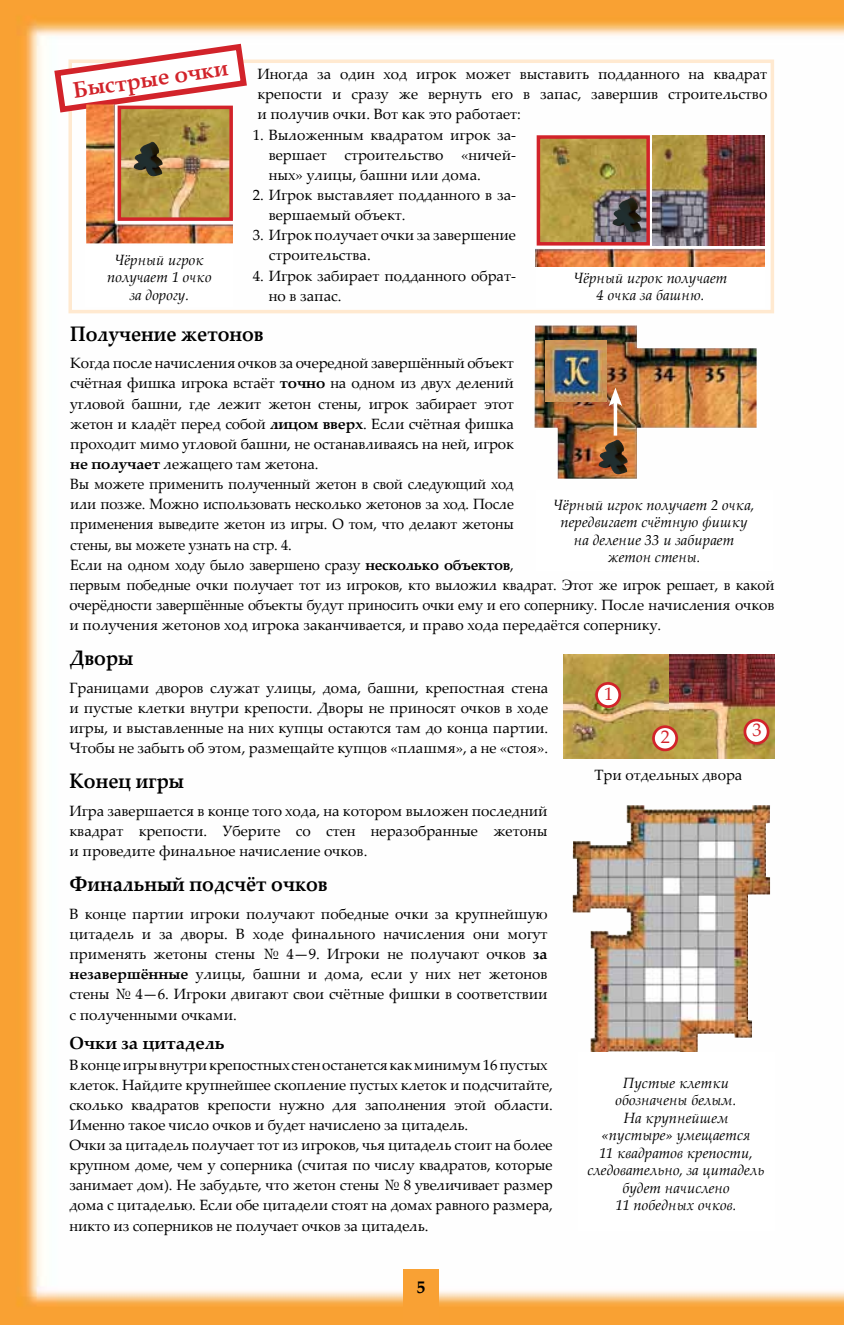
<style>
.page{position:relative;width:844px;height:1325px;background:#fff}
.page>*{position:absolute;margin:0;border:0;box-sizing:border-box;transform-origin:0 0}
.t1{font:700 22.75px "Palatino Linotype";color:#d2232a;scale:.95 1}
.t2{font:700 21px "Palatino Linotype";color:#000;scale:.9 1}
.t3{font:18.38px "Palatino Linotype";color:#d2232a}
.t4{font:700 17.5px "Palatino Linotype";color:#000}
.t5{font:14.88px/20.1px "Palatino Linotype";letter-spacing:-.01em;color:#000;text-align:justify}
.t6{font:italic 14.88px/17.5px "Palatino Linotype";color:#000;text-align:center}
.s1{font-weight:700}
</style>
<div class="page">
<img style="left:0;top:0;width:843px;height:1324px">
<div style="left:403px;top:1269px;width:35px;height:55px;background:#f9a134"></div>
<div style="left:536px;top:490px;width:236px;height:81px;background:#fff"></div>
<img style="left:563px;top:654px;width:211px;height:105px">
<div style="left:596px;top:683px;width:23px;height:23px;background:#fff;border-radius:50%"></div>
<div style="left:595px;top:682px;width:26px;height:26px;border:3px solid #d2232a;border-radius:50%"></div>
<div style="left:653px;top:726px;width:23px;height:24px;background:#fff;border-radius:50%"></div>
<div style="left:652px;top:725px;width:26px;height:26px;border:3px solid #d2232a;border-radius:50%"></div>
<div style="left:744px;top:720px;width:23px;height:23px;background:#fff;border-radius:50%"></div>
<div style="left:743px;top:718px;width:26px;height:26px;border:3px solid #d2232a;border-radius:50%"></div>
<img style="left:572px;top:805px;width:197px;height:250px">
<div style="left:577px;top:1052px;width:197px;height:179px;background:#fff"></div>
<img style="left:534px;top:325px;width:222px;height:153px">
<img style="left:545px;top:341px;width:61px;height:61px">
<svg style="left:613px;top:406px;width:4px;height:29px"></svg>
<svg style="left:608px;top:387px;width:14px;height:19px"></svg>
<img style="left:598px;top:440px;width:30px;height:36px">
<div style="left:68px;top:60px;width:706px;height:253px;border:4px solid #ffe9d0"></div>
<svg style="left:51px;top:41px;width:199px;height:75px"></svg>
<div style="left:536px;top:264px;width:228px;height:44px;background:#fff"></div>
<img style="left:536px;top:248px;width:228px;height:18px">
<img style="left:541px;top:140px;width:103px;height:100px">
<div style="left:536px;top:135px;width:113px;height:110px;border:4px solid #d2232a"></div>
<img style="left:652px;top:135px;width:112px;height:111px">
<img style="left:612px;top:198px;width:30px;height:36px">
<div style="left:86px;top:246px;width:147px;height:61px;background:#fff"></div>
<img style="left:86px;top:104px;width:147px;height:139px">
<img style="left:123px;top:111px;width:105px;height:105px">
<div style="left:118px;top:106px;width:115px;height:115px;border:4px solid #d2232a"></div>
<img style="left:134px;top:142px;width:29px;height:36px">
<h1 class="t1" style="left:71px;top:74px;width:166px;rotate:-8deg">Быстрые очки</h1>
<p class="t6" style="left:107px;top:250px;width:106px">Чёрный игрок получает 1 очко за дорогу.</p>
<p class="t5" style="left:257px;top:63px;width:511px">Иногда за один ход игрок может выставить подданного на квадрат крепости и сразу же вернуть его в запас, завершив строительство и получив очки. Вот как это работает:</p>
<p class="t5" style="left:269px;top:124px;width:249px;text-indent:-16px">1. Выложенным квадратом игрок за&shy;вершает строительство «ничей&shy;ных» улицы, башни или дома.</p>
<p class="t5" style="left:269px;top:184px;width:249px;text-indent:-16px">2. Игрок выставляет подданного в за&shy;вершаемый объект.</p>
<p class="t5" style="left:269px;top:224px;width:249px;text-indent:-16px">3. Игрок получает очки за завершение строительства.</p>
<p class="t5" style="left:269px;top:265px;width:249px;text-indent:-16px">4. Игрок забирает подданного обрат&shy;но в запас.</p>
<p class="t6" style="left:573px;top:268px;width:155px">Чёрный игрок получает<br>4 очка за башню.</p>
<h2 class="t2" style="left:70px;top:319px;width:216px">Получение жетонов</h2>
<p class="t5" style="left:70px;top:352px;width:445px;text-align:left">Когда после начисления очков за очередной завершённый объект счётная фишка игрока встаёт <span class="s1">точно</span> на одном из двух делений угловой башни, где лежит жетон стены, игрок забирает этот жетон и кладёт перед собой <span class="s1">лицом вверх</span>. Если счётная фишка проходит мимо угловой башни, не останавливаясь на ней, игрок <span class="s1">не получает</span> лежащего там жетона.<br>Вы можете применить полученный жетон в свой следующий ход или позже. Можно использовать несколько жетонов за ход. После применения выведите жетон из игры. О том, что делают жетоны стены, вы можете узнать на стр. 4.<br>Если на одном ходу было завершено сразу <span class="s1">несколько объектов</span>,</p>
<p class="t6" style="left:553px;top:495px;width:202px">Чёрный игрок получает 2 очка, передвигает счётную фишку на деление 33 и забирает жетон стены.</p>
<p class="t5" style="left:69px;top:574px;width:706px">первым победные очки получает тот из игроков, кто выложил квадрат. Этот же игрок решает, в какой очерёдности завершённые объекты будут приносить очки ему и его сопернику. После начисления очков и получения жетонов ход игрока заканчивается, и право хода передаётся сопернику.</p>
<h2 class="t2" style="left:69px;top:643px;width:72px">Дворы</h2>
<p class="t5" style="left:69px;top:677px;width:480px">Границами дворов служат улицы, дома, башни, крепостная стена и пустые клетки внутри крепости. Дворы не приносят очков в ходе игры, и выставленные на них купцы остаются там до конца партии.<br>Чтобы не забыть об этом, размещайте купцов «плашмя», а не «стоя».</p>
<h2 class="t2" style="left:69px;top:766px;width:129px">Конец игры</h2>
<p class="t5" style="left:69px;top:800px;width:479px">Игра завершается в конце того хода, на котором выложен последний квадрат крепости. Уберите со стен неразобранные жетоны и проведите финальное начисление очков.</p>
<h2 class="t2" style="left:69px;top:869px;width:288px">Финальный подсчёт очков</h2>
<p class="t5" style="left:69px;top:903px;width:479px">В конце партии игроки получают победные очки за крупнейшую цитадель и за дворы. В ходе финального начисления они могут применять жетоны стены № 4—9. Игроки не получают очков <span class="s1">за незавершённые</span> улицы, башни и дома, если у них нет жетонов стены № 4—6. Игроки двигают свои счётные фишки в соответствии с полученными очками.</p>
<p class="t4" style="left:69px;top:1031px;width:157px">Очки за цитадель</p>
<p class="t5" style="left:69px;top:1053px;width:484px;text-align:left">В конце игры внутри крепостных стен останется как минимум 16пустых клеток. Найдите крупнейшее скопление пустых клеток и подсчитайте, сколько квадратов крепости нужно для заполнения этой области.<br>Именно такое число очков и будет начислено за цитадель.<br>Очки за цитадель получает тот из игроков, чья цитадель стоит на более крупном доме, чем у соперника (считая по числу квадратов, которые занимает дом). Не забудьте, что жетон стены № 8 увеличивает размер дома с цитаделью. Если обе цитадели стоят на домах равного размера, никто из соперников не получает очков за цитадель.</p>
<p class="t3" style="left:604px;top:680px;width:11px">1</p>
<p class="t3" style="left:660px;top:723px;width:11px">2</p>
<p class="t3" style="left:752px;top:717px;width:11px">3</p>
<p class="t5" style="left:594px;top:764px;width:149px">Три отдельных двора</p>
<p class="t6" style="left:587px;top:1073px;width:178px">Пустые клетки обозначены белым.<br>На крупнейшем «пустыре» умещается<br>11 квадратов крепости, следовательно, за цитадель будет начислено<br>11 победных очков.</p>
<p class="t4" style="left:416px;top:1274px;width:10px">5</p>
</div>
